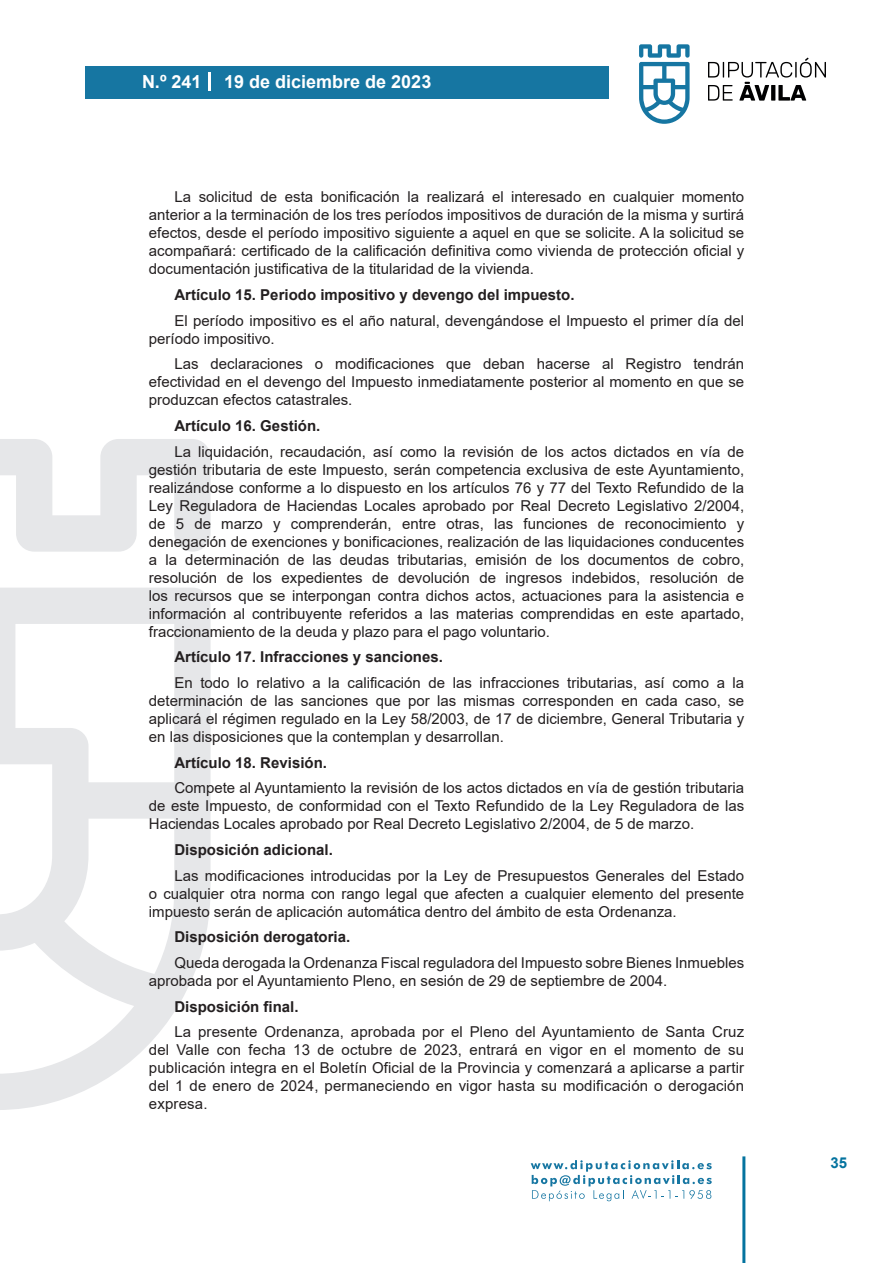
<style>
.page{position:relative;width:893px;height:1263px;background:#fff}
.page>*{position:absolute;margin:0;border:0;box-sizing:border-box;transform-origin:0 0}
.t1{font:700 18px "Arial";color:#fff}
.texto_normal{font:15px/18px "Arial";color:#231f20;text-align:justify}
.texto_normal-2{font:700 15px "Arial";color:#231f20}
.t2{font:700 15px "Arial";color:#04739f}
</style>
<div class="page">
<svg style="left:531px;top:1160px;width:181px;height:41px"></svg>
<div style="left:85px;top:66px;width:523px;height:33px;background:#1676a2"></div>
<svg style="left:639px;top:44px;width:51px;height:80px"></svg>
<svg style="left:708px;top:58px;width:118px;height:43px"></svg>
<hr style="left:742px;top:1156px;width:3px;height:107px;background:#04739f">
<svg style="left:208px;top:72px;width:2px;height:18px"></svg>
<svg style="left:0;top:439px;width:211px;height:671px"></svg>
<p class="t1" style="left:142px;top:69px;width:61px">N.º 241</p>
<p class="t1" style="left:224px;top:69px;width:209px">19 de diciembre de 2023</p>
<p class="texto_normal" style="left:149px;top:188px;width:597px;text-indent:26px">La solicitud de esta bonificación la realizará el interesado en cualquier momento anterior a la terminación de los tres períodos impositivos de duración de la misma y surtirá efectos, desde el período impositivo siguiente a aquel en que se solicite. A la solicitud se acompañará: certificado de la calificación definitiva como vivienda de protección oficial y documentación justificativa de la titularidad de la vivienda.</p>
<p class="texto_normal-2" style="left:174px;top:284px;width:402px">Artículo 15. Periodo impositivo y devengo del impuesto.</p>
<p class="texto_normal" style="left:149px;top:311px;width:597px;text-indent:26px">El período impositivo es el año natural, devengándose el Impuesto el primer día del período impositivo.</p>
<p class="texto_normal" style="left:149px;top:355px;width:597px;text-indent:26px">Las declaraciones o modificaciones que deban hacerse al Registro tendrán efectividad en el devengo del Impuesto inmediatamente posterior al momento en que se produzcan efectos catastrales.</p>
<p class="texto_normal-2" style="left:174px;top:415px;width:147px">Artículo 16. Gestión.</p>
<p class="texto_normal" style="left:149px;top:442px;width:597px;text-indent:26px">La liquidación, recaudación, así como la revisión de los actos dictados en vía de gestión tributaria de este Impuesto, serán competencia exclusiva de este Ayuntamiento, realizándose conforme a lo dispuesto en los artículos 76 y 77 del Texto Refundido de la Ley Reguladora de Haciendas Locales aprobado por Real Decreto Legislativo 2/2004, de 5 de marzo y comprenderán, entre otras, las funciones de reconocimiento y denegación de exenciones y bonificaciones, realización de las liquidaciones conducentes a la determinación de las deudas tributarias, emisión de los documentos de cobro, resolución de los expedientes de devolución de ingresos indebidos, resolución de los recursos que se interpongan contra dichos actos, actuaciones para la asistencia e información al contribuyente referidos a las materias comprendidas en este apartado, fraccionamiento de la deuda y plazo para el pago voluntario.</p>
<p class="texto_normal-2" style="left:174px;top:646px;width:270px">Artículo 17. Infracciones y sanciones.</p>
<p class="texto_normal" style="left:149px;top:674px;width:597px;text-indent:26px">En todo lo relativo a la calificación de las infracciones tributarias, así como a la determinación de las sanciones que por las mismas corresponden en cada caso, se aplicará el régimen regulado en la Ley 58/2003, de 17 de diciembre, General Tributaria y en las disposiciones que la contemplan y desarrollan.</p>
<p class="texto_normal-2" style="left:174px;top:752px;width:154px">Artículo 18. Revisión.</p>
<p class="texto_normal" style="left:149px;top:779px;width:597px;text-indent:26px">Compete al Ayuntamiento la revisión de los actos dictados en vía de gestión tributaria de este Impuesto, de conformidad con el Texto Refundido de la Ley Reguladora de las Haciendas Locales aprobado por Real Decreto Legislativo 2/2004, de 5 de marzo.</p>
<p class="texto_normal-2" style="left:174px;top:839px;width:160px">Disposición adicional.</p>
<p class="texto_normal" style="left:149px;top:866px;width:597px;text-indent:26px">Las modificaciones introducidas por la Ley de Presupuestos Generales del Estado o cualquier otra norma con rango legal que afecten a cualquier elemento del presente impuesto serán de aplicación automática dentro del ámbito de esta Ordenanza.</p>
<p class="texto_normal-2" style="left:174px;top:926px;width:177px">Disposición derogatoria.</p>
<p class="texto_normal" style="left:149px;top:953px;width:597px;text-indent:26px">Queda derogada la Ordenanza Fiscal reguladora del Impuesto sobre Bienes Inmuebles aprobada por el Ayuntamiento Pleno, en sesión de 29 de septiembre de 2004.</p>
<p class="texto_normal-2" style="left:174px;top:996px;width:126px">Disposición final.</p>
<p class="texto_normal" style="left:149px;top:1023px;width:597px;text-indent:26px">La presente Ordenanza, aprobada por el Pleno del Ayuntamiento de Santa Cruz del Valle con fecha 13 de octubre de 2023, entrará en vigor en el momento de su publicación integra en el Boletín Oficial de la Provincia y comenzará a aplicarse a partir del 1 de enero de 2024, permaneciendo en vigor hasta su modificación o derogación expresa.</p>
<p class="t2" style="left:831px;top:1152px;width:18px">35</p>
</div>
